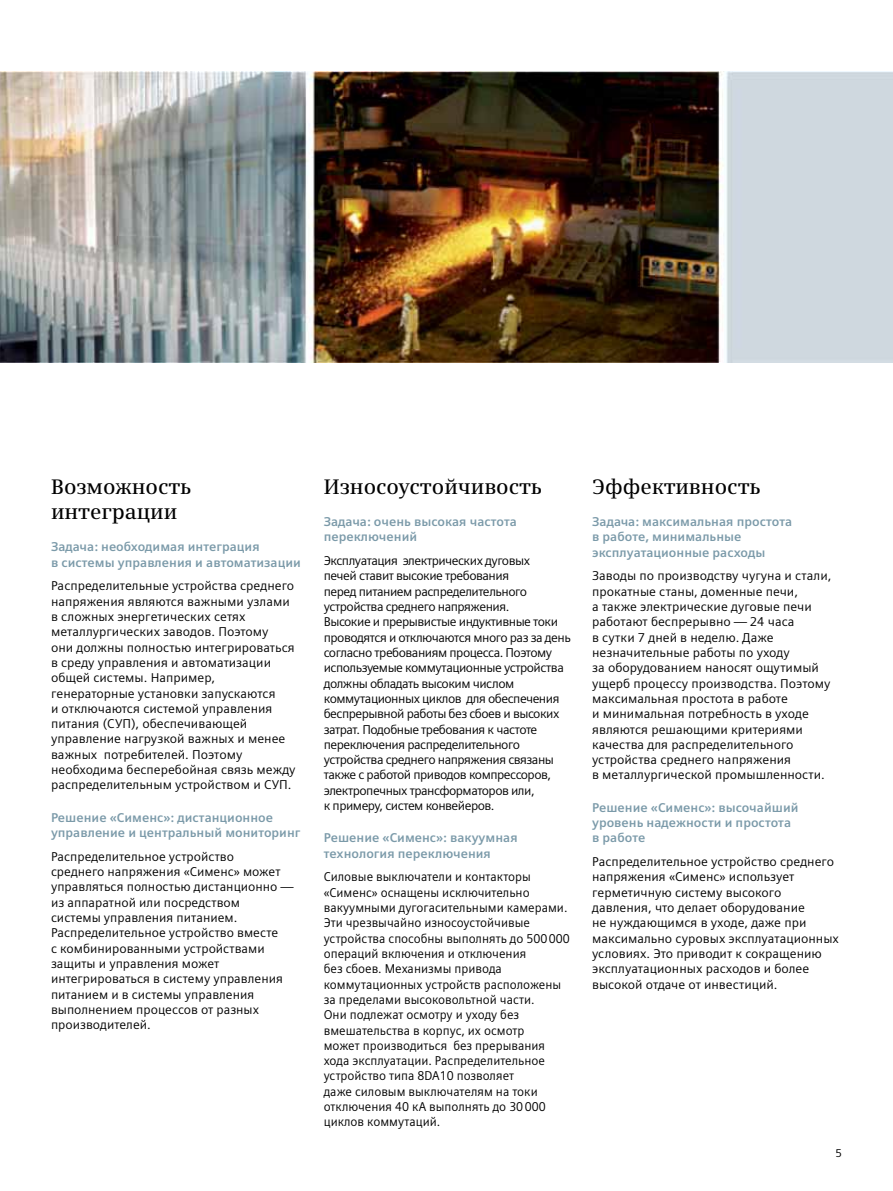
<style>
.page{position:relative;width:893px;height:1191px;background:#fff}
.page>*{position:absolute;margin:0;border:0;box-sizing:border-box;transform-origin:0 0}
.t1{font:600 21px/25.2px "Siemens Serif";color:#000}
.t2{font:12.75px/15.3px "Siemens Sans";color:#000}
.t3{font:12.75px/15.3px "Siemens Sans";letter-spacing:-.04em;color:#000}
.t4{font:12.75px/15.3px "Siemens Sans";color:#000;scale:.95 1}
.t5{font:700 12.75px/15.3px "Siemens Sans";color:#7b9aa9}
.t6{font:11.25px "Siemens Sans";color:#000}
</style>
<div class="page">
<img style="left:0;top:72px;width:893px;height:290px">
<h1 class="t1" style="left:51px;top:474px;width:141px">Возможность интеграции</h1>
<p class="t5" style="left:51px;top:539px;width:251px">Задача: необходимая интеграция<br>в системы управления и автоматизации</p>
<p class="t2" style="left:51px;top:578px;width:246px">Распределительные устройства среднего напряжения являются важными узлами в сложных энергетических сетях металлургических заводов. Поэтому<br>они должны полностью интегрироваться в среду управления и автоматизации общей системы. Например, генераторные установки запускаются<br>и отключаются системой управления питания (СУП), обеспечивающей управление нагрузкой важных и менее важных потребителей. Поэтому необходима бесперебойная связь между распределительным устройством и СУП.</p>
<p class="t5" style="left:51px;top:809px;width:251px">Решение «Сименс»: дистанционное управление и центральный мониторинг</p>
<p class="t2" style="left:51px;top:848px;width:244px">Распределительное устройство<br>среднего напряжения «Сименс» может управляться полностью дистанционно — из аппаратной или посредством<br>системы управления питанием.<br>Распределительное устройство вместе<br>с комбинированными устройствами защиты и управления может интегрироваться в систему управления питанием и в системы управления выполнением процессов от разных производителей.</p>
<h1 class="t1" style="left:324px;top:474px;width:219px">Износоустойчивость</h1>
<p class="t5" style="left:324px;top:514px;width:195px">Задача: очень высокая частота переключений</p>
<p class="t3" style="left:324px;top:553px;width:249px">Эксплуатация электрических дуговых<br>печей ставит высокие требования<br>перед питанием распределительного устройства среднего напряжения.<br>Высокие и прерывистые индуктивные токи проводятся и отключаются много раз за день согласно требованиям процесса. Поэтому используемые коммутационные устройства должны обладать высоким числом коммутационных циклов для обеспечения беспрерывной работы без сбоев и высоких затрат. Подобные требования к частоте переключения распределительного устройства среднего напряжения связаны также с работой приводов компрессоров, электропечных трансформаторов или,<br>к примеру, систем конвейеров.</p>
<p class="t5" style="left:324px;top:830px;width:195px">Решение «Сименс»: вакуумная технология переключения</p>
<p class="t4" style="left:324px;top:869px;width:261px">Силовые выключатели и контакторы «Сименс» оснащены исключительно вакуумными дугогасительными камерами.<br>Эти чрезвычайно износоустойчивые устройства способны выполнять до 500000 операций включения и отключения<br>без сбоев. Механизмы привода коммутационных устройств расположены за пределами высоковольтной части.<br>Они подлежат осмотру и уходу без вмешательства в корпус, их осмотр<br>может производиться без прерывания хода эксплуатации. Распределительное устройство типа 8DA10 позволяет<br>даже силовым выключателям на токи отключения 40 кA выполнять до 30000 циклов коммутаций.</p>
<h1 class="t1" style="left:592px;top:474px;width:169px">Эффективность</h1>
<p class="t5" style="left:592px;top:514px;width:202px">Задача: максимальная простота в работе, минимальные эксплуатационные расходы</p>
<p class="t2" style="left:592px;top:568px;width:241px">Заводы по производству чугуна и стали, прокатные станы, доменные печи,<br>а также электрические дуговые печи работают беспрерывно — 24 часа<br>в сутки 7 дней в неделю. Даже незначительные работы по уходу<br>за оборудованием наносят ощутимый ущерб процессу производства. Поэтому максимальная простота в работе<br>и минимальная потребность в уходе являются решающими критериями качества для распределительного устройства среднего напряжения<br>в металлургической промышленности.</p>
<p class="t5" style="left:592px;top:799px;width:208px">Решение «Сименс»: высочайший уровень надежности и простота в работе</p>
<p class="t2" style="left:592px;top:854px;width:248px">Распределительное устройство среднего напряжения «Сименс» использует герметичную систему высокого давления, что делает оборудование<br>не нуждающимся в уходе, даже при максимально суровых эксплуатационных условиях. Это приводит к сокращению эксплуатационных расходов и более высокой отдаче от инвестиций.</p>
<p class="t6" style="left:835px;top:1146px;width:8px">5</p>
</div>
